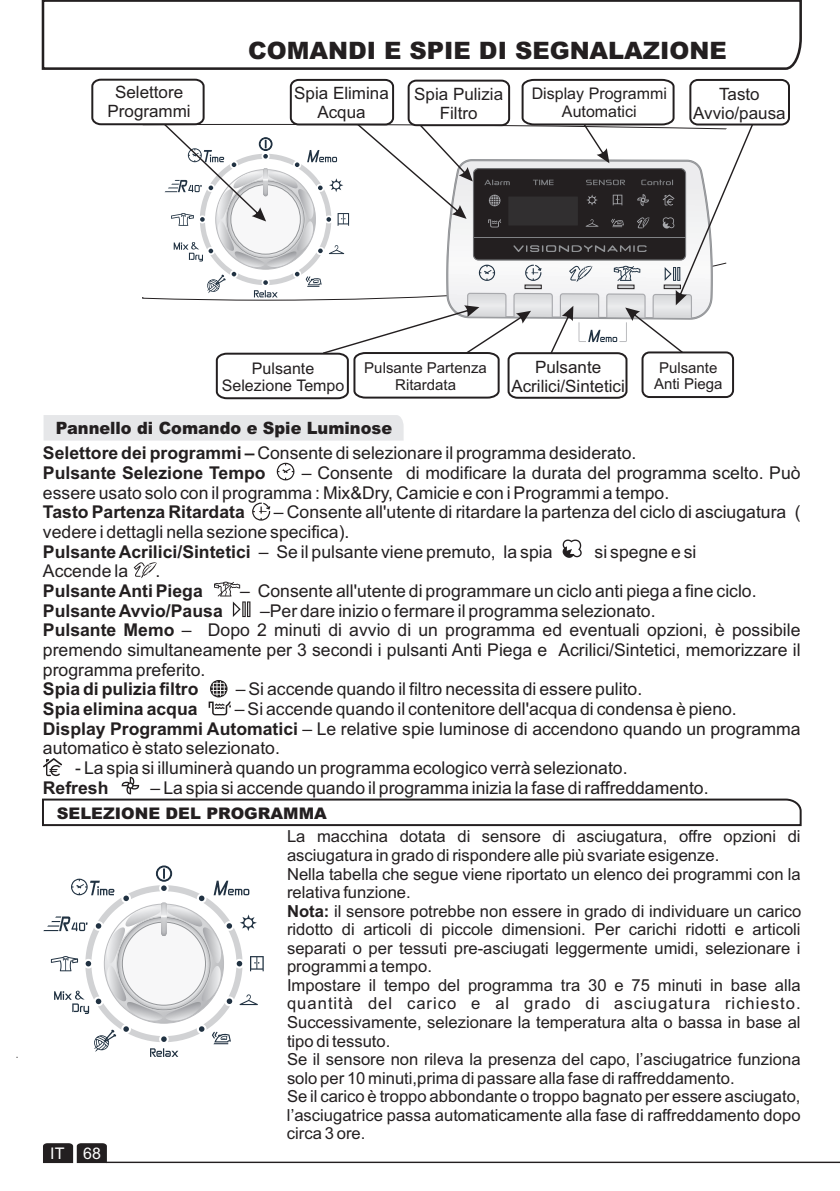
<style>
.page{position:relative;width:840px;height:1191px;background:#fff}
.page>*{position:absolute;margin:0;border:0;box-sizing:border-box;transform-origin:0 0}
.t1{font:900 24px "Arial";color:#231f20}
.t2{font:17.6px/19.6px "Arial";color:#231f20}
.t3{font:700 17.6px/19.6px "Arial";color:#231f20}
.t4{font:17px/19px "Arial";color:#231f20;text-align:center}
.t5{font:900 17px "Arial";color:#231f20;scale:.95 1}
.t6{font:16.6px/18.6px "Arial";color:#231f20}
.t7{font:16px/17.8px "Arial";color:#231f20;text-align:center}
.t8{font:900 16px "Arial";color:#231f20}
.t9{font:16px "Arial";color:#fff}
.t10{font:15px/16.8px "Arial";color:#231f20;text-align:center}
.s1{font-weight:400}
.s2{font-weight:700}
</style>
<div class="page">
<svg style="left:41px;top:0;width:761px;height:70px"></svg>
<div style="left:689px;top:79px;width:100px;height:46px;background:#fff;border:2px solid #231f20;border-radius:7px"></div>
<svg style="left:91px;top:78px;width:662px;height:322px"></svg>
<div style="left:44px;top:415px;width:359px;height:25px;background:#e6e7e9"></div>
<hr style="left:106px;top:1161px;width:733px;height:2px;background:#231f20">
<svg style="left:43px;top:1143px;width:64px;height:20px"></svg>
<svg style="left:276px;top:463px;width:18px;height:17px"></svg>
<svg style="left:252px;top:502px;width:18px;height:18px"></svg>
<svg style="left:214px;top:581px;width:36px;height:36px"></svg>
<svg style="left:133px;top:562px;width:24px;height:16px"></svg>
<svg style="left:208px;top:680px;width:23px;height:35px"></svg>
<svg style="left:42px;top:758px;width:760px;height:69px"></svg>
<svg style="left:562px;top:539px;width:19px;height:19px"></svg>
<svg style="left:43px;top:865px;width:220px;height:192px"></svg>
<p class="t4" style="left:107px;top:84px;width:85px">Selettore<br>Programmi</p>
<h1 class="t1" style="left:248px;top:42px;width:480px">COMANDI E SPIE DI SEGNALAZIONE</h1>
<p class="t4" style="left:294px;top:85px;width:96px">Spia Elimina<br>Acqua</p>
<p class="t4" style="left:414px;top:86px;width:90px">Spia Pulizia<br>Filtro</p>
<p class="t7" style="left:531px;top:86px;width:137px">Display Programmi<br>Automatici</p>
<p class="t4" style="left:692px;top:86px;width:94px">Tasto<br>Avvio/pausa</p>
<p class="t7" style="left:222px;top:360px;width:124px">Pulsante<br>Selezione Tempo</p>
<p class="t10" style="left:364px;top:361px;width:124px">Pulsante Partenza<br>Ritardata</p>
<p class="t4" style="left:511px;top:359px;width:115px">Pulsante<br>Acrilici/Sintetici</p>
<p class="t10" style="left:653px;top:360px;width:70px">Pulsante<br>Anti Piega</p>
<p class="t5" style="left:56px;top:422px;width:355px">Pannello di Comando e Spie Luminose</p>
<p class="t3" style="left:43px;top:445px;width:594px">Selettore dei programmi – <span class="s1">Consente di selezionare il programma desiderato.<br></span>Pulsante Selezione Tempo</p>
<p class="t2" style="left:43px;top:464px;width:758px;text-indent:259px">– Consente di modificare la durata del programma scelto. Può essere usato solo con il programma : Mix&amp;Dry, Camicie e con i Programmi a tempo.</p>
<p class="t3" style="left:43px;top:504px;width:203px">Tasto Partenza Ritardata</p>
<p class="t2" style="left:43px;top:504px;width:758px;text-indent:231px">– Consente all'utente di ritardare la partenza del ciclo di asciugatura ( vedere i dettagli nella sezione specifica).<br><span class="s2">Pulsante Acrilici/Sintetici</span> – Se il pulsante viene premuto, la spia</p>
<p class="t2" style="left:594px;top:543px;width:103px">si spegne e si</p>
<p class="t2" style="left:43px;top:563px;width:87px">Accende la</p>
<p class="t2" style="left:155px;top:563px;width:6px">.</p>
<p class="t3" style="left:43px;top:582px;width:161px">Pulsante Anti Piega</p>
<p class="t2" style="left:240px;top:582px;width:518px">– Consente all'utente di programmare un ciclo anti piega a fine ciclo.</p>
<p class="t3" style="left:43px;top:602px;width:181px">Pulsante Avvio/Pausa</p>
<p class="t2" style="left:43px;top:602px;width:758px;text-indent:217px">–Per dare inizio o fermare il programma selezionato.<br><span class="s2">Pulsante Memo</span> – Dopo 2 minuti di avvio di un programma ed eventuali opzioni, è possibile premendo simultaneamente per 3 secondi i pulsanti Anti Piega e Acrilici/Sintetici, memorizzare il programma preferito.</p>
<p class="t3" style="left:43px;top:681px;width:157px">Spia di pulizia filtro</p>
<p class="t2" style="left:236px;top:681px;width:408px">– Si accende quando il filtro necessita di essere pulito.</p>
<p class="t3" style="left:43px;top:700px;width:156px">Spia elimina acqua</p>
<p class="t2" style="left:43px;top:700px;width:758px;text-indent:192px">– Si accende quando il contenitore dell'acqua di condensa è pieno.<br><span class="s2">Display Programmi Automatici</span> – Le relative spie luminose di accendono quando un programma automatico è stato selezionato.</p>
<p class="t2" style="left:75px;top:759px;width:553px">- La spia si illuminerà quando un programma ecologico verrà selezionato.</p>
<p class="t3" style="left:43px;top:779px;width:67px">Refresh</p>
<p class="t2" style="left:150px;top:779px;width:559px">– La spia si accende quando il programma inizia la fase di raffreddamento.</p>
<p class="t8" style="left:57px;top:808px;width:271px">SELEZIONE DEL PROGRAMMA</p>
<p class="t9" style="left:50px;top:1147px;width:52px">IT 68</p>
<p class="t6" style="left:287px;top:829px;width:515px">La macchina dotata di sensore di asciugatura, offre opzioni di asciugatura in grado di rispondere alle più svariate esigenze.<br>Nella tabella che segue viene riportato un elenco dei programmi con la relativa funzione.<br><span class="s2">Nota:</span> il sensore potrebbe non essere in grado di individuare un carico ridotto di articoli di piccole dimensioni. Per carichi ridotti e articoli separati o per tessuti pre-asciugati leggermente umidi, selezionare i programmi a tempo.<br>Impostare il tempo del programma tra 30 e 75 minuti in base alla quantità del carico e al grado di asciugatura richiesto.<br>Successivamente, selezionare la temperatura alta o bassa in base al tipo di tessuto.<br>Se il sensore non rileva la presenza del capo, l’asciugatrice funziona solo per 10 minuti,prima di passare alla fase di raffreddamento.<br>Se il carico è troppo abbondante o troppo bagnato per essere asciugato, l’asciugatrice passa automaticamente alla fase di raffreddamento dopo circa 3 ore.</p>
</div>
